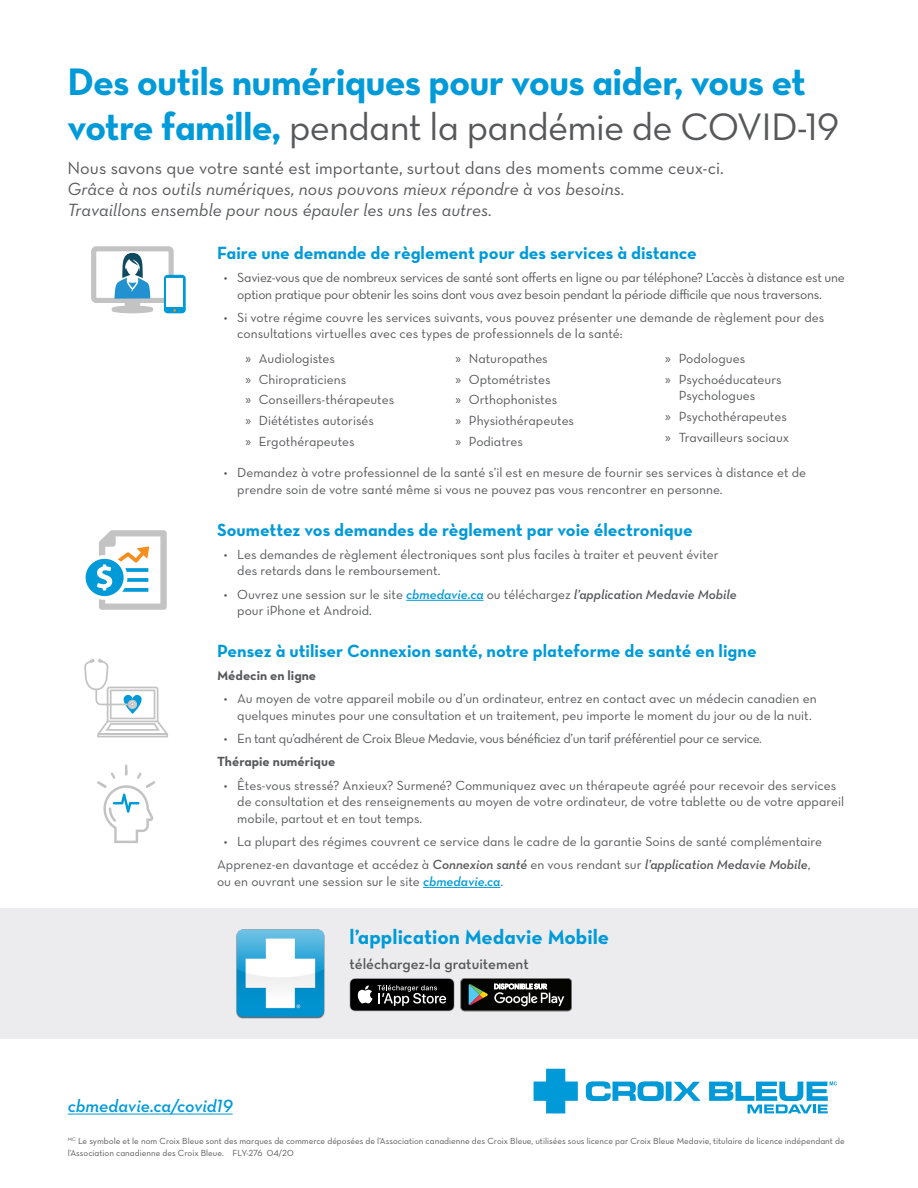
<style>
.page{position:relative;width:918px;height:1188px;background:#fff}
.page>*{position:absolute;margin:0;border:0;box-sizing:border-box;transform-origin:0 0}
.t1{font:39px/45px "Neutra Text Bold Alt";letter-spacing:-.02em;color:#009ad9}
.t2{font:21px "Neutra Text Bold Alt";color:#009ad9}
.t3{font:18px "Neutra Text Bold Alt";color:#009ad9}
.t4{font:18px/21px "Neutra Text Book Italic Alt";color:#57585a}
.t5{font:18px "Neutra Text Book Alt";color:#57585a}
.t6{font:18px "Neutra Text Demi Italic Alt";color:#009ad9}
.MBC_Subhead_Light_an{font:15px "Neutra Text Demi Alt";color:#57585a}
.t7{font:13.5px/16.5px "Neutra Text Book Alt";color:#57585a}
.t8{font:13.5px/16.5px "Neutra Text Book Alt";letter-spacing:-.02em;color:#57585a}
.t9{font:13.5px "Neutra Text Book Alt";letter-spacing:-.025em;color:#57585a}
.t10{font:13.5px "Neutra Text Bold Alt";color:#57585a}
.Body_Copy{font:9px/12px "Neutra Text Book Alt";color:#57585a}
.s1{font-family:"Neutra Text Book Alt";color:#57585a}
.s2{font-family:"Myriad Pro"}
.s3{font-family:"Neutra Text Demi Italic Alt";color:#009ad9}
.s4{font-family:"Neutra Text Demi Italic Alt"}
</style>
<div class="page">
<hr style="left:406px;top:600px;width:78px;height:1px;background:#009ad9">
<hr style="left:423px;top:887px;width:77px;height:1px;background:#009ad9">
<hr style="left:68px;top:1114px;width:165px;height:1px;background:#009ad9">
<svg style="left:97px;top:765px;width:58px;height:78px"></svg>
<svg style="left:84px;top:659px;width:84px;height:78px"></svg>
<svg style="left:86px;top:530px;width:81px;height:80px"></svg>
<svg style="left:534px;top:1069px;width:44px;height:44px"></svg>
<svg style="left:586px;top:1081px;width:115px;height:20px"></svg>
<svg style="left:709px;top:1082px;width:128px;height:31px"></svg>
<div style="left:0;top:909px;width:918px;height:130px;background:#ececee"></div>
<img style="left:236px;top:929px;width:89px;height:90px">
<svg style="left:349px;top:978px;width:223px;height:33px;background:#3a3b3a"></svg>
<div style="left:164px;top:275px;width:22px;height:38px;background:#009ad9;border-radius:4px"></div>
<div style="left:166px;top:279px;width:17px;height:28px;background:#fff"></div>
<svg style="left:91px;top:246px;width:85px;height:67px"></svg>
<p class="t1" style="left:68px;top:58px;width:773px">Des outils numériques pour vous aider, vous et votre famille, <span class="s1">pendant la pandémie de COVID-19</span></p>
<p class="t5" style="left:68px;top:157px;width:658px">Nous savons que votre santé est importante, surtout dans des moments comme ceux-ci.</p>
<p class="t4" style="left:68px;top:178px;width:559px">Grâce à nos outils numériques, nous pouvons mieux répondre à vos besoins.<br>Travaillons ensemble pour nous épauler les uns les autres.</p>
<p class="t3" style="left:217px;top:241px;width:481px">Faire une demande de règlement pour des services à distance</p>
<p class="t8" style="left:237px;top:269px;width:609px;text-indent:-14px">• Saviez-vous que de nombreux services de santé sont offerts en ligne ou par téléphone? L’accès à distance est une option pratique pour obtenir les soins dont vous avez besoin pendant la période difficile que nous traversons.</p>
<p class="t7" style="left:237px;top:309px;width:589px;text-indent:-14px">• Si votre régime couvre les services suivants, vous pouvez présenter une demande de règlement pour des consultations virtuelles avec ces types de professionnels de la santé:</p>
<p class="t7" style="left:245px;top:350px;width:91px"><span class="s2">»</span> Audiologistes</p>
<p class="t7" style="left:245px;top:370px;width:102px"><span class="s2">»</span> Chiropraticiens</p>
<p class="t7" style="left:245px;top:391px;width:150px"><span class="s2">»</span> Conseillers-thérapeutes</p>
<p class="t7" style="left:245px;top:412px;width:130px"><span class="s2">»</span> Diététistes autorisés</p>
<p class="t7" style="left:245px;top:433px;width:111px"><span class="s2">»</span> Ergothérapeutes</p>
<p class="t7" style="left:455px;top:350px;width:94px"><span class="s2">»</span> Naturopathes</p>
<p class="t7" style="left:455px;top:370px;width:97px"><span class="s2">»</span> Optométristes</p>
<p class="t7" style="left:455px;top:391px;width:103px"><span class="s2">»</span> Orthophonistes</p>
<p class="t7" style="left:455px;top:412px;width:120px"><span class="s2">»</span> Physiothérapeutes</p>
<p class="t7" style="left:455px;top:433px;width:69px"><span class="s2">»</span> Podiatres</p>
<p class="t7" style="left:665px;top:350px;width:81px"><span class="s2">»</span> Podologues</p>
<p class="t7" style="left:679px;top:370px;width:104px;text-indent:-14px"><span class="s2">»</span> Psychoéducateurs<br>Psychologues</p>
<p class="t7" style="left:665px;top:408px;width:123px"><span class="s2">»</span> Psychothérapeutes</p>
<p class="t7" style="left:665px;top:429px;width:125px"><span class="s2">»</span> Travailleurs sociaux</p>
<p class="t7" style="left:237px;top:464px;width:570px;text-indent:-14px">• Demandez à votre professionnel de la santé s’il est en mesure de fournir ses services à distance et de prendre soin de votre santé même si vous ne pouvez pas vous rencontrer en personne.</p>
<p class="t3" style="left:217px;top:518px;width:477px">Soumettez vos demandes de règlement par voie électronique</p>
<p class="t7" style="left:237px;top:546px;width:483px;text-indent:-14px">• Les demandes de règlement électroniques sont plus faciles à traiter et peuvent éviter des retards dans le remboursement.</p>
<p class="t7" style="left:237px;top:585px;width:501px;text-indent:-14px">• Ouvrez une session sur le site <span class="s3">cbmedavie.ca</span> ou téléchargez <span class="s4">l’application Medavie Mobile </span>pour iPhone et Android.</p>
<p class="t3" style="left:217px;top:639px;width:541px">Pensez à utiliser Connexion santé, notre plateforme de santé en ligne</p>
<p class="t10" style="left:217px;top:667px;width:101px">Médecin en ligne</p>
<p class="t7" style="left:237px;top:690px;width:581px;text-indent:-14px">• Au moyen de votre appareil mobile ou d’un ordinateur, entrez en contact avec un médecin canadien en quelques minutes pour une consultation et un traitement, peu importe le moment du jour ou de la nuit.</p>
<p class="t9" style="left:224px;top:730px;width:540px">• En tant qu’adhérent de Croix Bleue Medavie, vous bénéficiez d’un tarif préférentiel pour ce service.</p>
<p class="t10" style="left:217px;top:753px;width:120px">Thérapie numérique</p>
<p class="t7" style="left:237px;top:777px;width:608px;text-indent:-14px">• Êtes-vous stressé? Anxieux? Surmené? Communiquez avec un thérapeute agréé pour recevoir des services de consultation et des renseignements au moyen de votre ordinateur, de votre tablette ou de votre appareil mobile, partout et en tout temps.</p>
<p class="t7" style="left:224px;top:833px;width:600px">• La plupart des régimes couvrent ce service dans le cadre de la garantie Soins de santé complémentaire</p>
<p class="t7" style="left:217px;top:856px;width:595px">Apprenez-en davantage et accédez à <span class="s4">Connexion santé</span> en vous rendant sur <span class="s4">l’application Medavie Mobile</span>, ou en ouvrant une session sur le site <span class="s3">cbmedavie.ca</span>.</p>
<p class="t2" style="left:349px;top:923px;width:261px">l’application Medavie Mobile</p>
<p class="MBC_Subhead_Light_an" style="left:349px;top:955px;width:181px">téléchargez-la gratuitement</p>
<p class="t6" style="left:68px;top:1094px;width:166px">cbmedavie.ca/covid19</p>
<p class="Body_Copy" style="left:68px;top:1134px;width:778px"><sup>MC</sup> Le symbole et le nom Croix Bleue sont des marques de commerce déposées de l’Association canadienne des Croix Bleue, utilisées sous licence par Croix Bleue Medavie, titulaire de licence indépendant de l’Association canadienne des Croix Bleue. FLY-276 04/20</p>
</div>
